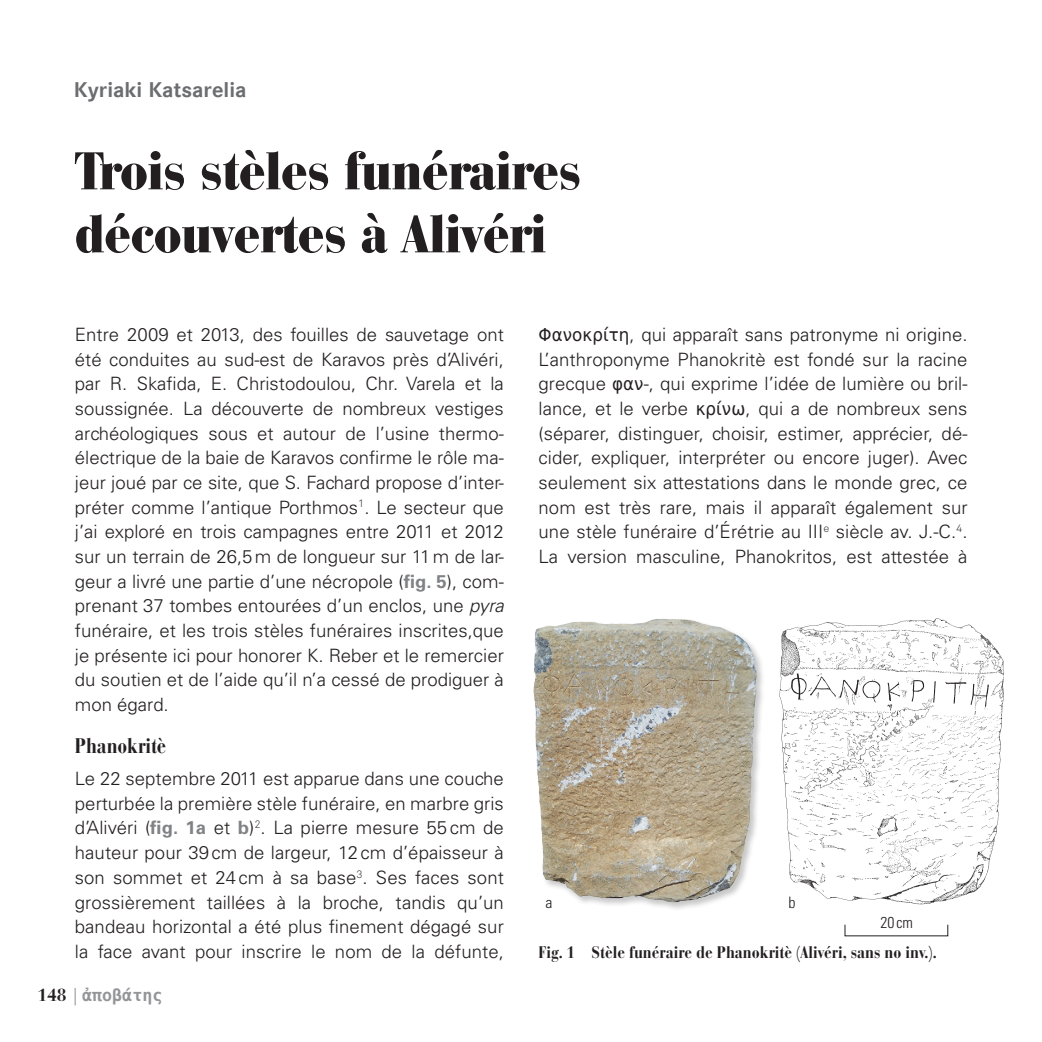
<style>
.page{position:relative;width:1042px;height:1042px;background:#fff}
.page>*{position:absolute;margin:0;border:0;box-sizing:border-box;transform-origin:0 0}
.titre{font:900 condensed 52.5px/63px "Bauer Bodoni Std";color:#231f20;scale:1.08 1}
.auteur{font:700 21px "Corporate SBQ";color:#6c6d70}
.intertitre{font:700 condensed 21px "Bauer Bodoni Std";letter-spacing:-.005em;color:#231f20}
.texte_sans_alinéa{font:300 18.38px/24.7px "Univers LT Std";letter-spacing:.005em;color:#231f20;text-align:justify}
.légendes{font:700 condensed 16.62px "Bauer Bodoni Std";color:#231f20}
.t1{font:700 16.62px "DejaVu LGC Sans Mono";color:#939598}
.notes{font:300 condensed 15.75px "Univers LT Std";color:#231f20}
.s1{font-weight:700;color:#808285}
.s2{font-style:italic}
.s3{font-family:"Bauer Bodoni Std";font-size:17.5px;color:#231f20}
.s4{font-family:"Corporate SBQ";font-weight:400;font-style:italic;font-size:17.5px}
.s5{font-family:"DejaVu LGC Sans Condensed";font-weight:400;font-size:17.85px}
</style>
<div class="page">
<div style="left:532px;top:617px;width:233px;height:294px;background:#231f20;opacity:.25"></div>
<img style="left:533px;top:619px;width:126px;height:279px">
<img style="left:779px;top:618px;width:224px;height:287px">
<p class="auteur" style="left:74px;top:77px;width:174px">Kyriaki Katsarelia</p>
<p class="titre" style="left:75px;top:139px;width:470px">Trois stèles funéraires découvertes à Alivéri</p>
<p class="texte_sans_alinéa" style="left:75px;top:322px;width:430px">Entre 2009 et 2013, des fouilles de sauvetage ont été conduites au sud-est de Karavos près d’Alivéri, par R. Skafida, E. Christodoulou, Chr. Varela et la soussignée. La découverte de nombreux vestiges archéologiques sous et autour de l’usine thermo&shy;électrique de la baie de Karavos confirme le rôle ma&shy;jeur joué par ce site, que S. Fachard propose d’inter&shy;préter comme l’antique Porthmos<sup>1</sup>. Le secteur que j’ai exploré en trois campagnes entre 2011 et 2012 sur un terrain de 26,5m de longueur sur 11m de lar&shy;geur a livré une partie d’une nécropole (<span class="s1">fig. 5</span>), com&shy;prenant 37 tombes entourées d’un enclos, une <span class="s2">pyra </span>funéraire, et les trois stèles funéraires inscrites,que je présente ici pour honorer K. Reber et le remercier du soutien et de l’aide qu’il n’a cessé de prodiguer à mon égard.</p>
<p class="intertitre" style="left:75px;top:734px;width:93px">Phanokritè</p>
<p class="texte_sans_alinéa" style="left:75px;top:766px;width:430px">Le 22 septembre 2011 est apparue dans une couche perturbée la première stèle funéraire, en marbre gris d’Alivéri (<span class="s1">fig. 1a</span> et <span class="s1">b</span>)<sup>2</sup>. La pierre mesure 55cm de hauteur pour 39cm de largeur, 12cm d’épaisseur à son sommet et 24cm à sa base<sup>3</sup>. Ses faces sont grossièrement taillées à la broche, tandis qu’un bandeau horizontal a été plus finement dégagé sur la face avant pour inscrire le nom de la défunte,</p>
<p class="t1" style="left:37px;top:984px;width:127px"><span class="s3">148</span> <span class="s4">|</span> ἀποβάτης</p>
<p class="texte_sans_alinéa" style="left:538px;top:322px;width:430px"><span class="s5">Φανοκρίτη</span>, qui apparaît sans patronyme ni origine.<br>L’anthroponyme Phanokritè est fondé sur la racine grecque <span class="s5">φαν</span>-, qui exprime l’idée de lumière ou bril&shy;lance, et le verbe <span class="s5">κρίνω</span>, qui a de nombreux sens (séparer, distinguer, choisir, estimer, apprécier, dé&shy;cider, expliquer, interpréter ou encore juger). Avec seulement six attestations dans le monde grec, ce nom est très rare, mais il apparaît également sur une stèle funéraire d’Érétrie au III<sup>e</sup> siècle av. J.‑C.<sup>4</sup>.<br>La version masculine, Phanokritos, est attestée à</p>
<p class="notes" style="left:545px;top:893px;width:8px">a</p>
<p class="notes" style="left:788px;top:893px;width:8px">b</p>
<p class="notes" style="left:880px;top:912px;width:34px">20 cm</p>
<p class="légendes" style="left:538px;top:942px;width:400px">Fig. 1 Stèle funéraire de Phanokritè (Alivéri, sans no inv.).</p>
</div>
